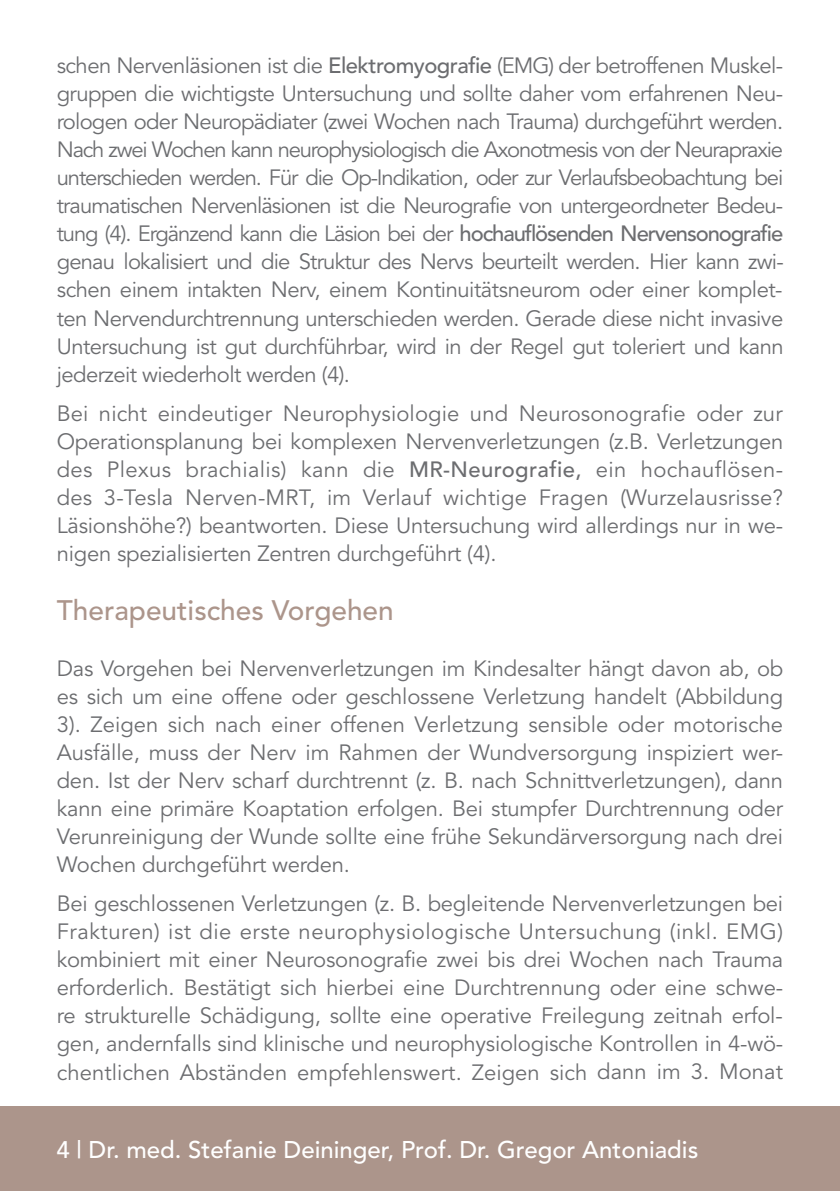
<style>
.page{position:relative;width:840px;height:1191px;background:#fff}
.page>*{position:absolute;margin:0;border:0;box-sizing:border-box;transform-origin:0 0}
.t1{font:500 28px "Avenir LT Std";color:#ac958b}
.t2{font:500 24px "Avenir LT Std";color:#fff}
.t3{font:22px/28px "Avenir LT Std";letter-spacing:-.01em;color:#6c6d70;text-align:justify}
.s1{font-weight:500}
.s2{font-family:"Avenir"}
</style>
<div class="page">
<div style="left:0;top:1106px;width:839px;height:85px;background:#ac958b"></div>
<p class="t3" style="left:57px;top:52px;width:728px">schen Nervenläsionen ist die <span class="s1">Elektromyografie</span> (EMG) der betroffenen Muskel&shy;gruppen die wichtigste Untersuchung und sollte daher vom erfahrenen Neu&shy;rologen oder Neuropädiater (zwei Wochen nach Trauma) durchgeführt werden.<br>Nach zwei Wochen kann neurophysiologisch die Axonotmesis von der Neurapraxie unterschieden werden. Für die Op-Indikation, oder zur Verlaufsbeobachtung bei traumatischen Nervenläsionen ist die Neurografie von untergeordneter Bedeu&shy;tung (4). Ergänzend kann die Läsion bei der <span class="s1">hochauflösenden Nervensonografie </span>genau lokalisiert und die Struktur des Nervs beurteilt werden. Hier kann zwi&shy;schen einem intakten Nerv, einem Kontinuitätsneurom oder einer komplet&shy;ten Nervendurchtrennung unterschieden werden. Gerade diese nicht invasive Untersuchung ist gut durchführbar, wird in der Regel gut toleriert und kann jederzeit wiederholt werden (4).</p>
<p class="t3" style="left:57px;top:400px;width:727px">Bei nicht eindeutiger Neurophysiologie und Neurosonografie oder zur Operationsplanung bei komplexen Nervenverletzungen (z.B. Verletzungen des Plexus brachialis) kann die <span class="s1">MR-Neurografie,</span> ein hochauflösen&shy;des 3-Tesla Nerven-MRT, im Verlauf wichtige Fragen (Wurzelausrisse?<br>Läsionshöhe?) beantworten. Diese Untersuchung wird allerdings nur in we&shy;nigen spezialisierten Zentren durchgeführt (4).</p>
<p class="t1" style="left:57px;top:593px;width:338px">Therapeutisches Vorgehen</p>
<p class="t3" style="left:57px;top:655px;width:727px">Das Vorgehen bei Nervenverletzungen im Kindesalter hängt davon ab, ob es sich um eine offene oder geschlossene Verletzung handelt (Abbildung 3). Zeigen sich nach einer offenen Verletzung sensible oder motorische Ausfälle, muss der Nerv im Rahmen der Wundversorgung inspiziert wer&shy;den. Ist der Nerv scharf durchtrennt (z. B. nach Schnittverletzungen), dann kann eine primäre Koaptation erfolgen. Bei stumpfer Durchtrennung oder Verunreinigung der Wunde sollte eine frühe Sekundärversorgung nach drei Wochen durchgeführt werden.</p>
<p class="t3" style="left:57px;top:890px;width:727px">Bei geschlossenen Verletzungen (z. B. begleitende Nervenverletzungen bei Frakturen) ist die erste neurophysiologische Untersuchung (inkl. EMG) kombiniert mit einer Neurosonografie zwei bis drei Wochen nach Trauma erforderlich. Bestätigt sich hierbei eine Durchtrennung oder eine schwe&shy;re strukturelle Schädigung, sollte eine operative Freilegung zeitnah erfol&shy;gen, andernfalls sind klinische und neurophysiologische Kontrollen in 4-wö&shy;chentlichen Abständen empfehlenswert. Zeigen sich dann im 3. Monat</p>
<p class="t2" style="left:56px;top:1136px;width:643px"><span class="s2">4 |</span> Dr. med. Stefanie Deininger, Prof. Dr. Gregor Antoniadis</p>
</div>
